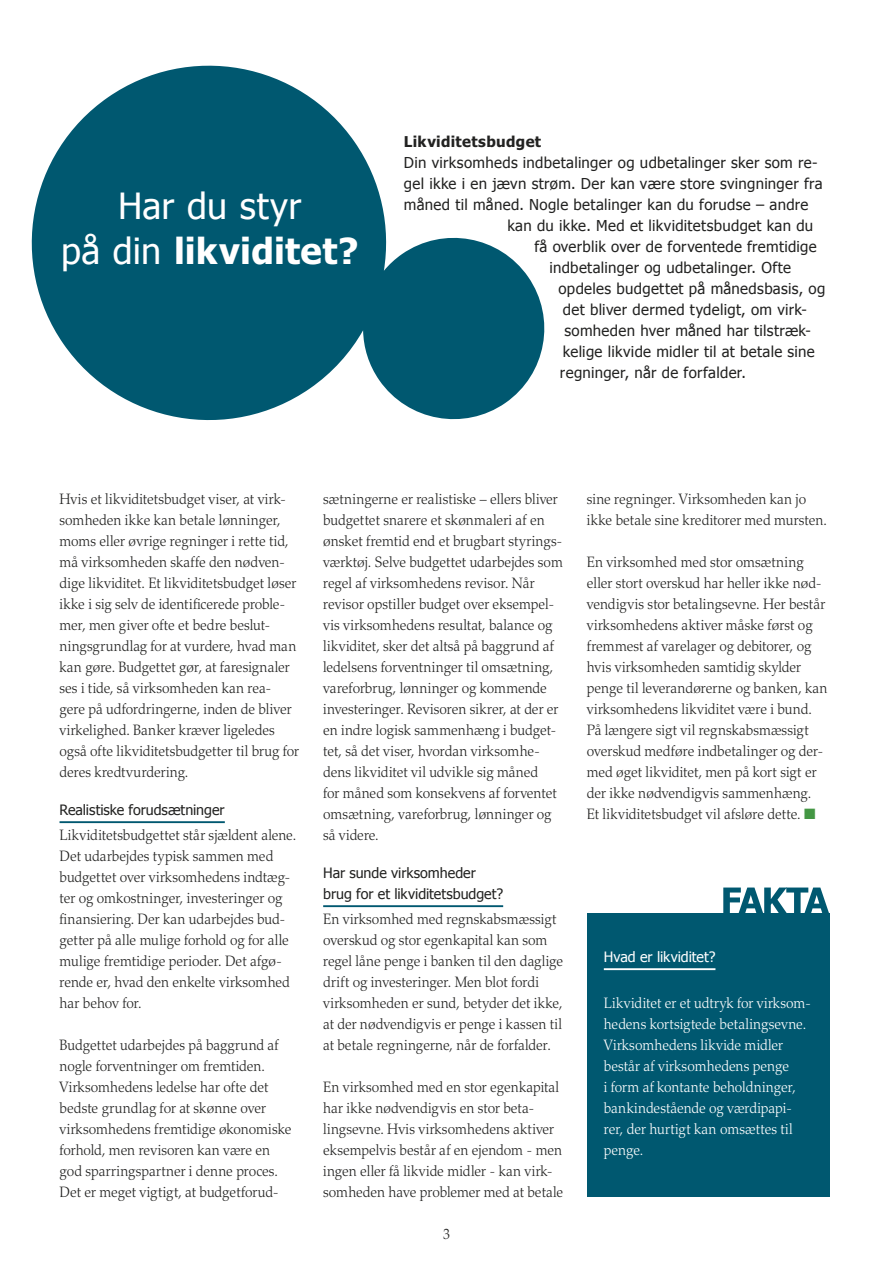
<style>
.page{position:relative;width:893px;height:1263px;background:#fff}
.page>*{position:absolute;margin:0;border:0;box-sizing:border-box;transform-origin:0 0}
.t1{font:36px/45px "Tahoma";letter-spacing:.005em;color:#fff;text-align:center}
.t2{font:300 15px/21px "Palatino";color:#222221;scale:.93 1}
.t3{font:15px "Tahoma";letter-spacing:.02em;color:#222221}
.t4{font:300 15px/21px "Palatino";color:#fff;scale:.93 1}
.t5{font:700 15px "Tahoma";letter-spacing:.02em;color:#222221}
.t6{font:14.25px/21px "Tahoma";letter-spacing:-.005em;color:#222221}
.t7{font:14.25px "Tahoma";letter-spacing:-.005em;color:#fff}
.s1{font-weight:700}
.s2{color:#449744}
</style>
<div class="page">
<hr style="left:60px;top:821px;width:165px;height:2px;background:#005870">
<hr style="left:323px;top:905px;width:180px;height:2px;background:#005870">
<div style="left:587px;top:914px;width:242px;height:283px;background:#005870"></div>
<hr style="left:604px;top:968px;width:111px;height:2px;background:#fff">
<svg style="left:723px;top:887px;width:106px;height:27px"></svg>
<svg style="left:31px;top:65px;width:514px;height:356px;fill:#005870"></svg>
<h1 class="t1" style="left:61px;top:182px;width:299px">Har du styr<br>på din <span class="s1">likviditet?</span></h1>
<p class="t5" style="left:404px;top:131px;width:139px">Likviditetsbudget</p>
<p class="t3" style="left:404px;top:152px;width:415px">Din virksomheds indbetalinger og udbetalinger sker som re-</p>
<p class="t3" style="left:404px;top:173px;width:420px">gel ikke i en jævn strøm. Der kan være store svingninger fra</p>
<p class="t3" style="left:404px;top:194px;width:406px">måned til måned. Nogle betalinger kan du forudse – andre</p>
<p class="t3" style="left:507px;top:215px;width:307px">kan du ikke. Med et likviditetsbudget kan du</p>
<p class="t3" style="left:534px;top:236px;width:284px">få overblik over de forventede fremtidige</p>
<p class="t3" style="left:549px;top:257px;width:243px">indbetalinger og udbetalinger. Ofte</p>
<p class="t3" style="left:558px;top:278px;width:268px">opdeles budgettet på månedsbasis, og</p>
<p class="t3" style="left:563px;top:299px;width:245px">det bliver dermed tydeligt, om virk-</p>
<p class="t3" style="left:564px;top:320px;width:248px">somheden hver måned har tilstræk-</p>
<p class="t3" style="left:563px;top:341px;width:253px">kelige likvide midler til at betale sine</p>
<p class="t3" style="left:560px;top:362px;width:187px">regninger, når de forfalder.</p>
<p class="t2" style="left:60px;top:489px;width:259px">Hvis et likviditetsbudget viser, at virk&shy;somheden ikke kan betale lønninger, moms eller øvrige regninger i rette tid, må virksomheden skaffe den nødven&shy;dige likviditet. Et likviditetsbudget løser ikke i sig selv de identificerede proble&shy;mer, men giver ofte et bedre beslut&shy;ningsgrundlag for at vurdere, hvad man kan gøre. Budgettet gør, at faresignaler ses i tide, så virksomheden kan rea&shy;gere på udfordringerne, inden de bliver virkelighed. Banker kræver ligeledes også ofte likviditetsbudgetter til brug for deres kredtvurdering.</p>
<p class="t6" style="left:60px;top:798px;width:167px">Realistiske forudsætninger</p>
<p class="t2" style="left:60px;top:825px;width:256px">Likviditetsbudgettet står sjældent alene.<br>Det udarbejdes typisk sammen med budgettet over virksomhedens indtæg&shy;ter og omkostninger, investeringer og finansiering. Der kan udarbejdes bud&shy;getter på alle mulige forhold og for alle mulige fremtidige perioder. Det afgø&shy;rende er, hvad den enkelte virksomhed har behov for.</p>
<p class="t2" style="left:60px;top:1035px;width:251px">Budgettet udarbejdes på baggrund af nogle forventninger om fremtiden.<br>Virksomhedens ledelse har ofte det bedste grundlag for at skønne over virksomhedens fremtidige økonomiske forhold, men revisoren kan være en god sparringspartner i denne proces.<br>Det er meget vigtigt, at budgetforud-</p>
<p class="t2" style="left:323px;top:489px;width:259px">sætningerne er realistiske – ellers bliver budgettet snarere et skønmaleri af en ønsket fremtid end et brugbart styrings&shy;værktøj. Selve budgettet udarbejdes som regel af virksomhedens revisor. Når revisor opstiller budget over eksempel&shy;vis virksomhedens resultat, balance og likviditet, sker det altså på baggrund af ledelsens forventninger til omsætning, vareforbrug, lønninger og kommende investeringer. Revisoren sikrer, at der er en indre logisk sammenhæng i budget&shy;tet, så det viser, hvordan virksomhe&shy;dens likviditet vil udvikle sig måned<br>for måned som konsekvens af forventet omsætning, vareforbrug, lønninger og så videre.</p>
<p class="t6" style="left:323px;top:861px;width:181px">Har sunde virksomheder brug for et likviditetsbudget?</p>
<p class="t2" style="left:323px;top:909px;width:260px">En virksomhed med regnskabsmæssigt overskud og stor egenkapital kan som regel låne penge i banken til den daglige drift og investeringer. Men blot fordi virksomheden er sund, betyder det ikke, at der nødvendigvis er penge i kassen til at betale regningerne, når de forfalder.</p>
<p class="t2" style="left:323px;top:1077px;width:260px">En virksomhed med en stor egenkapital har ikke nødvendigvis en stor beta&shy;lingsevne. Hvis virksomhedens aktiver eksempelvis består af en ejendom - men ingen eller få likvide midler - kan virk&shy;somheden have problemer med at betale</p>
<p class="t2" style="left:443px;top:1224px;width:9px">3</p>
<p class="t2" style="left:587px;top:489px;width:260px">sine regninger. Virksomheden kan jo ikke betale sine kreditorer med mursten.</p>
<p class="t2" style="left:587px;top:552px;width:260px">En virksomhed med stor omsætning eller stort overskud har heller ikke nød&shy;vendigvis stor betalingsevne. Her består virksomhedens aktiver måske først og fremmest af varelager og debitorer, og hvis virksomheden samtidig skylder penge til leverandørerne og banken, kan virksomhedens likviditet være i bund.<br>På længere sigt vil regnskabsmæssigt overskud medføre indbetalinger og der&shy;med øget likviditet, men på kort sigt er der ikke nødvendigvis sammenhæng.<br>Et likviditetsbudget vil afsløre dette. <span class="s2">■</span></p>
<p class="t7" style="left:604px;top:947px;width:113px">Hvad er likviditet?</p>
<p class="t4" style="left:604px;top:993px;width:224px">Likviditet er et udtryk for virksom&shy;hedens kortsigtede betalingsevne.<br>Virksomhedens likvide midler består af virksomhedens penge<br>i form af kontante beholdninger, bankindestående og værdipapi&shy;rer, der hurtigt kan omsættes til penge.</p>
</div>
